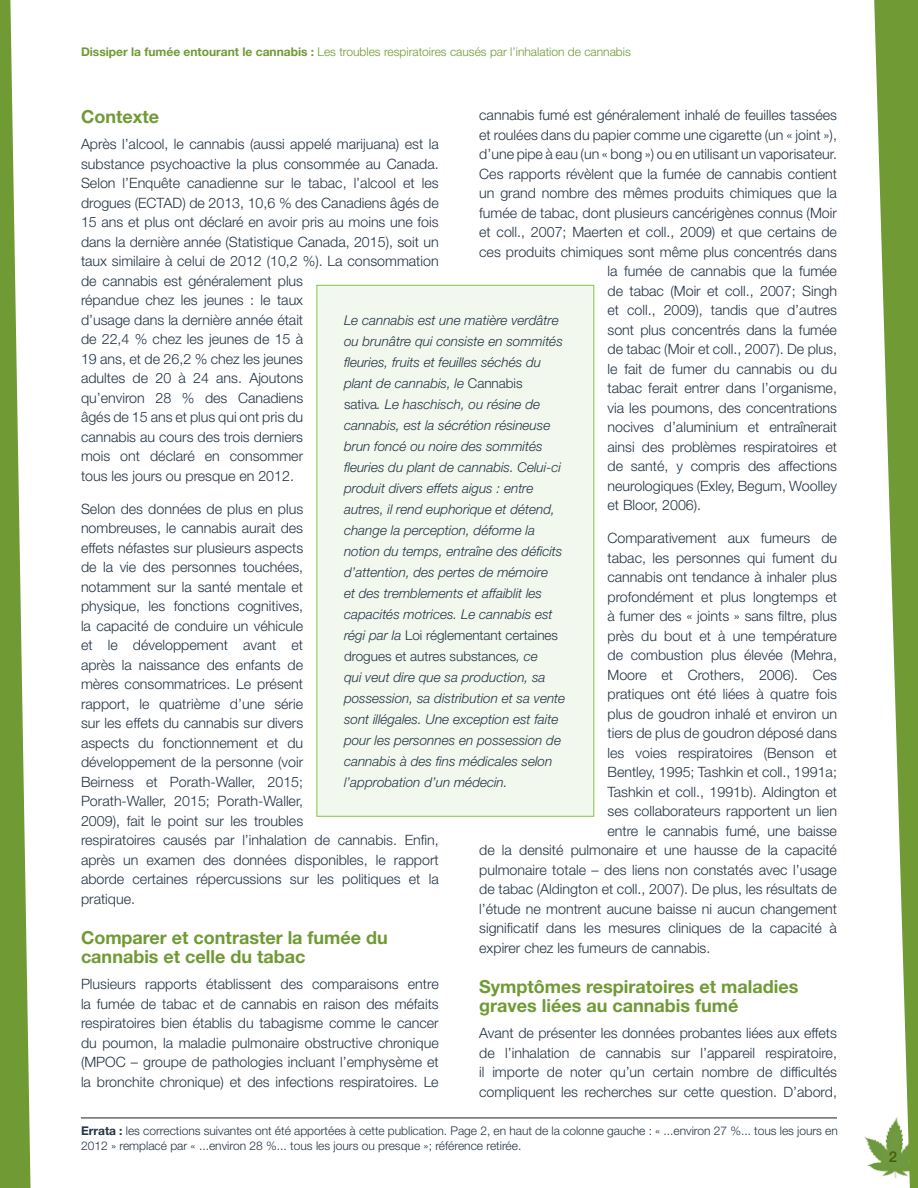
<style>
.page{position:relative;width:918px;height:1188px;background:#fff}
.page>*{position:absolute;margin:0;border:0;box-sizing:border-box;transform-origin:0 0}
.t1{font:700 18px/19.5px "Helvetica Neue LT Std";color:#6f9a34}
.t2{font:500 15px "Helvetica Neue LT Std";color:#495b13}
.t3{font:300 14.25px/19.5px "Helvetica Neue LT Std";color:#243444}
.t4{font:italic 300 13.5px/21px "Helvetica Neue LT Std";color:#243444}
.t5{font:300 12px/15px "Helvetica Neue LT Std";color:#243444}
.t6{font:300 12px "Helvetica Neue LT Std";color:#6f9a34}
.s1{font-weight:700}
.s2{font-style:normal}
</style>
<div class="page">
<img style="left:864px;top:1136px;width:8px;height:32px">
<svg style="left:872px;top:0;width:46px;height:1188px;fill:#6f9a34"></svg>
<svg style="left:0;top:0;width:31px;height:1188px"></svg>
<div style="left:317px;top:285px;width:277px;height:531px;background:#f2f8ee"></div>
<div style="left:317px;top:285px;width:277px;height:531px;border:1px solid #85c447"></div>
<hr style="left:81px;top:1118px;width:756px;height:1px;background:#231f20">
<p class="t6" style="left:81px;top:44px;width:551px"><span class="s1">Dissiper la fumée entourant le cannabis :</span> Les troubles respiratoires causés par l’inhalation de cannabis</p>
<p class="t1" style="left:81px;top:107px;width:80px">Contexte</p>
<p class="t3" style="left:81px;top:134px;width:359px">Après l’alcool, le cannabis (aussi appelé marijuana) est la substance psychoactive la plus consommée au Canada.<br>Selon l’Enquête canadienne sur le tabac, l’alcool et les drogues (ECTAD) de 2013, 10,6 % des Canadiens âgés de 15 ans et plus ont déclaré en avoir pris au moins une fois dans la dernière année (Statistique Canada, 2015), soit un taux similaire à celui de 2012 (10,2 %). La consommation de cannabis est généralement plus<br>répandue chez les jeunes : le taux<br>d’usage dans la dernière année était<br>de 22,4 % chez les jeunes de 15 à<br>19 ans, et de 26,2 % chez les jeunes<br>adultes de 20 à 24 ans. Ajoutons<br>qu’environ 28 % des Canadiens<br>âgés de 15 ans et plus qui ont pris du<br>cannabis au cours des trois derniers<br>mois ont déclaré en consommer<br>tous les jours ou presque en 2012.</p>
<p class="t3" style="left:81px;top:499px;width:359px">Selon des données de plus en plus<br>nombreuses, le cannabis aurait des<br>effets néfastes sur plusieurs aspects<br>de la vie des personnes touchées,<br>notamment sur la santé mentale et<br>physique, les fonctions cognitives,<br>la capacité de conduire un véhicule<br>et le développement avant et<br>après la naissance des enfants de<br>mères consommatrices. Le présent<br>rapport, le quatrième d’une série<br>sur les effets du cannabis sur divers<br>aspects du fonctionnement et du<br>développement de la personne (voir<br>Beirness et Porath-Waller, 2015;<br>Porath-Waller, 2015; Porath-Waller,<br>2009), fait le point sur les troubles<br>respiratoires causés par l’inhalation de cannabis. Enfin, après un examen des données disponibles, le rapport aborde certaines répercussions sur les politiques et la pratique.</p>
<p class="t1" style="left:81px;top:927px;width:308px">Comparer et contraster la fumée du cannabis et celle du tabac</p>
<p class="t3" style="left:81px;top:974px;width:359px;text-align:justify">Plusieurs rapports établissent des comparaisons entre la fumée de tabac et de cannabis en raison des méfaits respiratoires bien établis du tabagisme comme le cancer du poumon, la maladie pulmonaire obstructive chronique (MPOC – groupe de pathologies incluant l’emphysème et la bronchite chronique) et des infections respiratoires. Le</p>
<p class="t3" style="left:479px;top:105px;width:359px">cannabis fumé est généralement inhalé de feuilles tassées</p>
<p class="t3" style="left:479px;top:125px;width:359px">et roulées dans du papier comme une cigarette (un « joint »),</p>
<p class="t3" style="left:479px;top:144px;width:359px">d’une pipe à eau (un « bong ») ou en utilisant un vaporisateur.</p>
<p class="t3" style="left:479px;top:164px;width:359px">Ces rapports révèlent que la fumée de cannabis contient</p>
<p class="t3" style="left:479px;top:183px;width:359px">un grand nombre des mêmes produits chimiques que la</p>
<p class="t3" style="left:479px;top:203px;width:359px">fumée de tabac, dont plusieurs cancérigènes connus (Moir</p>
<p class="t3" style="left:479px;top:222px;width:359px">et coll., 2007; Maerten et coll., 2009) et que certains de</p>
<p class="t3" style="left:479px;top:242px;width:359px">ces produits chimiques sont même plus concentrés dans</p>
<p class="t3" style="left:608px;top:261px;width:231px">la fumée de cannabis que la fumée</p>
<p class="t3" style="left:608px;top:281px;width:231px">de tabac (Moir et coll., 2007; Singh</p>
<p class="t3" style="left:608px;top:300px;width:231px">et coll., 2009), tandis que d’autres</p>
<p class="t3" style="left:608px;top:320px;width:231px">sont plus concentrés dans la fumée</p>
<p class="t3" style="left:608px;top:339px;width:231px">de tabac (Moir et coll., 2007). De plus,</p>
<p class="t3" style="left:608px;top:359px;width:231px">le fait de fumer du cannabis ou du</p>
<p class="t3" style="left:608px;top:378px;width:231px">tabac ferait entrer dans l’organisme,</p>
<p class="t3" style="left:608px;top:398px;width:231px">via les poumons, des concentrations</p>
<p class="t3" style="left:608px;top:417px;width:231px">nocives d’aluminium et entraînerait</p>
<p class="t3" style="left:608px;top:437px;width:231px">ainsi des problèmes respiratoires et</p>
<p class="t3" style="left:608px;top:456px;width:231px">de santé, y compris des affections</p>
<p class="t3" style="left:608px;top:476px;width:231px">neurologiques (Exley, Begum, Woolley</p>
<p class="t3" style="left:608px;top:495px;width:95px">et Bloor, 2006).</p>
<p class="t3" style="left:608px;top:528px;width:231px">Comparativement aux fumeurs de</p>
<p class="t3" style="left:608px;top:548px;width:231px">tabac, les personnes qui fument du</p>
<p class="t3" style="left:608px;top:567px;width:231px">cannabis ont tendance à inhaler plus</p>
<p class="t3" style="left:608px;top:587px;width:231px">profondément et plus longtemps et</p>
<p class="t3" style="left:608px;top:606px;width:231px">à fumer des « joints » sans filtre, plus</p>
<p class="t3" style="left:608px;top:626px;width:231px">près du bout et à une température</p>
<p class="t3" style="left:608px;top:645px;width:231px">de combustion plus élevée (Mehra,</p>
<p class="t3" style="left:608px;top:665px;width:231px">Moore et Crothers, 2006). Ces</p>
<p class="t3" style="left:608px;top:684px;width:231px">pratiques ont été liées à quatre fois</p>
<p class="t3" style="left:608px;top:704px;width:231px">plus de goudron inhalé et environ un</p>
<p class="t3" style="left:608px;top:723px;width:231px">tiers de plus de goudron déposé dans</p>
<p class="t3" style="left:608px;top:743px;width:231px">les voies respiratoires (Benson et</p>
<p class="t3" style="left:608px;top:762px;width:231px">Bentley, 1995; Tashkin et coll., 1991a;</p>
<p class="t3" style="left:608px;top:782px;width:231px">Tashkin et coll., 1991b). Aldington et</p>
<p class="t3" style="left:608px;top:801px;width:231px">ses collaborateurs rapportent un lien</p>
<p class="t3" style="left:608px;top:821px;width:231px">entre le cannabis fumé, une baisse</p>
<p class="t3" style="left:479px;top:840px;width:359px">de la densité pulmonaire et une hausse de la capacité</p>
<p class="t3" style="left:479px;top:860px;width:359px">pulmonaire totale – des liens non constatés avec l’usage</p>
<p class="t3" style="left:479px;top:879px;width:359px">de tabac (Aldington et coll., 2007). De plus, les résultats de</p>
<p class="t3" style="left:479px;top:899px;width:359px">l’étude ne montrent aucune baisse ni aucun changement</p>
<p class="t3" style="left:479px;top:918px;width:359px">significatif dans les mesures cliniques de la capacité à</p>
<p class="t3" style="left:479px;top:938px;width:233px">expirer chez les fumeurs de cannabis.</p>
<p class="t1" style="left:479px;top:976px;width:321px">Symptômes respiratoires et maladies graves liées au cannabis fumé</p>
<p class="t3" style="left:479px;top:1023px;width:359px;text-align:justify">Avant de présenter les données probantes liées aux effets de l’inhalation de cannabis sur l’appareil respiratoire, il importe de noter qu’un certain nombre de difficultés compliquent les recherches sur cette question. D’abord,</p>
<p class="t4" style="left:344px;top:309px;width:223px">Le cannabis est une matière verdâtre ou brunâtre qui consiste en sommités fleuries, fruits et feuilles séchés du plant de cannabis, le <span class="s2">Cannabis<br>sativa</span>. Le haschisch, ou résine de cannabis, est la sécrétion résineuse brun foncé ou noire des sommités fleuries du plant de cannabis. Celui-ci produit divers effets aigus : entre autres, il rend euphorique et détend, change la perception, déforme la notion du temps, entraîne des déficits d’attention, des pertes de mémoire<br>et des tremblements et affaiblit les capacités motrices. Le cannabis est régi par la <span class="s2">Loi réglementant certaines drogues et autres substances</span>, ce<br>qui veut dire que sa production, sa possession, sa distribution et sa vente sont illégales. Une exception est faite pour les personnes en possession de cannabis à des fins médicales selon l’approbation d’un médecin.</p>
<p class="t5" style="left:81px;top:1123px;width:758px"><span class="s1">Errata :</span> les corrections suivantes ont été apportées à cette publication. Page 2, en haut de la colonne gauche : « ...environ 27 %... tous les jours en<br>2012 » remplacé par « ...environ 28 %... tous les jours ou presque »; référence retirée.</p>
<p class="t2" style="left:889px;top:1148px;width:10px">2</p>
</div>
